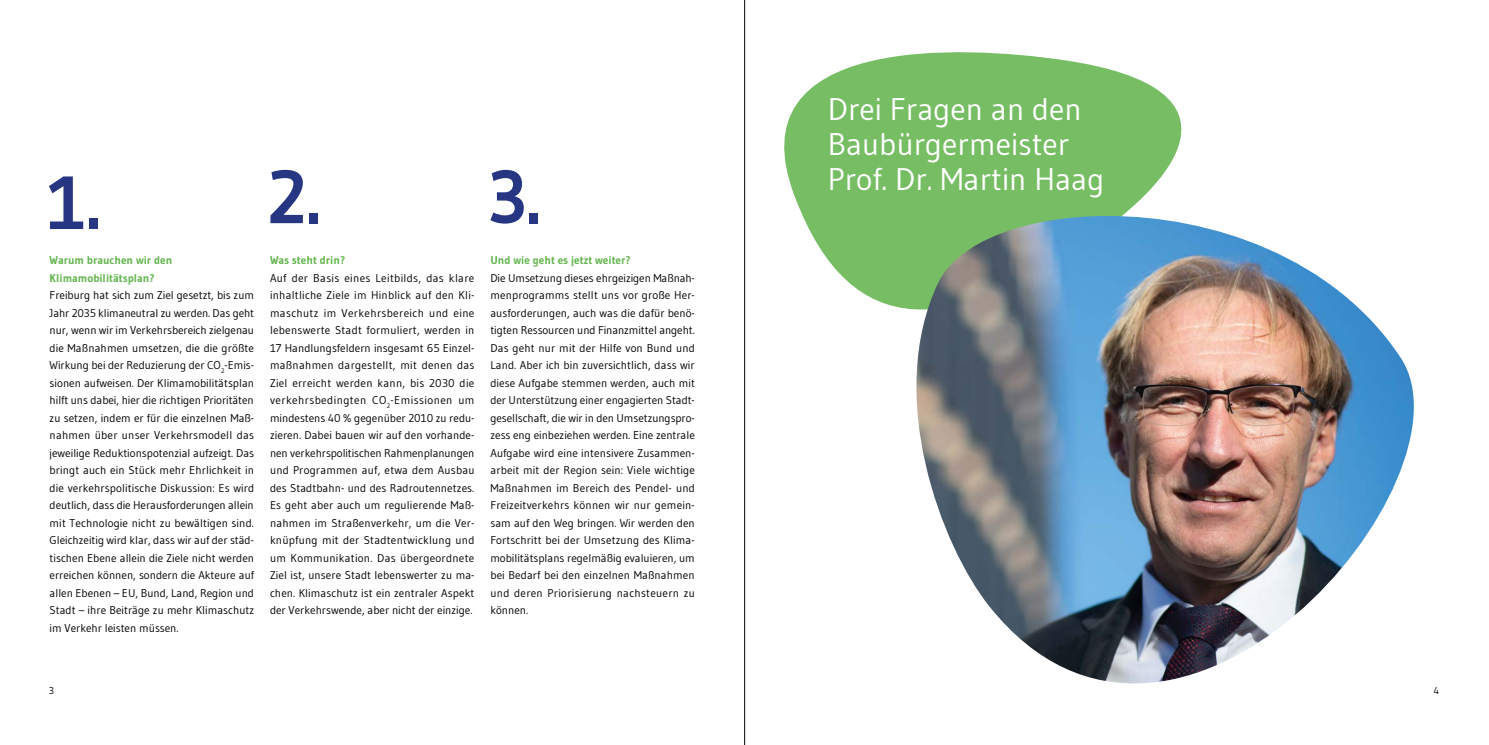
<style>
.page{position:relative;width:1489px;height:745px;background:#fff}
.page>*{position:absolute;margin:0;border:0;box-sizing:border-box;transform-origin:0 0}
.Sondertext{font:700 75px "Gudea";color:#273683}
.Headline_innen_1{font:31.25px/35px "Gudea";color:#fff}
.Fließtext{font:11.25px/17.5px "Gudea";letter-spacing:.005em;color:#000;text-align:justify}
.Kapitelüberschrift{font:700 11.25px/17.5px "Gudea";color:#64b54f}
.t1{font:10px "Gudea";color:#000}
</style>
<div class="page">
<svg style="left:745px;top:35px;width:437px;height:316px;fill:#76bd64"></svg>
<img style="left:915px;top:216px;width:499px;height:468px">
<hr style="left:744px;top:0;width:1px;height:744px;background:#000">
<p class="Sondertext" style="left:48px;top:156px;width:54px">1.</p>
<h1 class="Kapitelüberschrift" style="left:50px;top:251px;width:124px">Warum brauchen wir den<br>Klimamobilitätsplan?</h1>
<p class="Fließtext" style="left:50px;top:286px;width:206px">Freiburg hat sich zum Ziel gesetzt, bis zum Jahr 2035 klimaneutral zu werden. Das geht nur, wenn wir im Verkehrsbereich zielgenau die Maßnahmen umsetzen, die die größte Wirkung bei der Reduzierung der CO<sub>2</sub>-Emis&shy;sionen aufweisen. Der Klimamobilitätsplan hilft uns dabei, hier die richtigen Prioritäten zu setzen, indem er für die einzelnen Maß&shy;nahmen über unser Verkehrsmodell das jeweilige Reduktionspotenzial aufzeigt. Das bringt auch ein Stück mehr Ehrlichkeit in die verkehrspolitische Diskussion: Es wird deutlich, dass die Herausforderungen allein mit Technologie nicht zu bewältigen sind.<br>Gleichzeitig wird klar, dass wir auf der städ&shy;tischen Ebene allein die Ziele nicht werden erreichen können, sondern die Akteure auf allen Ebenen – EU, Bund, Land, Region und Stadt – ihre Beiträge zu mehr Klimaschutz im Verkehr leisten müssen.</p>
<p class="Sondertext" style="left:267px;top:150px;width:55px">2.</p>
<h1 class="Kapitelüberschrift" style="left:270px;top:251px;width:77px">Was steht drin?</h1>
<p class="Fließtext" style="left:270px;top:268px;width:206px">Auf der Basis eines Leitbilds, das klare inhaltliche Ziele im Hinblick auf den Kli&shy;maschutz im Verkehrsbereich und eine lebenswerte Stadt formuliert, werden in 17 Handlungsfeldern insgesamt 65 Einzel&shy;maßnahmen dargestellt, mit denen das Ziel erreicht werden kann, bis 2030 die verkehrsbedingten CO<sub>2</sub>-Emissionen um mindestens 40 % gegenüber 2010 zu redu&shy;zieren. Dabei bauen wir auf den vorhande&shy;nen verkehrspolitischen Rahmenplanungen und Programmen auf, etwa dem Ausbau des Stadtbahn- und des Radroutennetzes.<br>Es geht aber auch um regulierende Maß&shy;nahmen im Straßenverkehr, um die Ver&shy;knüpfung mit der Stadtentwicklung und um Kommunikation. Das übergeordnete Ziel ist, unsere Stadt lebenswerter zu ma&shy;chen. Klimaschutz ist ein zentraler Aspekt der Verkehrswende, aber nicht der einzige.</p>
<p class="Sondertext" style="left:487px;top:150px;width:55px">3.</p>
<h1 class="Kapitelüberschrift" style="left:490px;top:251px;width:142px">Und wie geht es jetzt weiter?</h1>
<p class="Fließtext" style="left:490px;top:268px;width:206px">Die Umsetzung dieses ehrgeizigen Maßnah&shy;menprogramms stellt uns vor große Her&shy;ausforderungen, auch was die dafür benö&shy;tigten Ressourcen und Finanzmittel angeht.<br>Das geht nur mit der Hilfe von Bund und Land. Aber ich bin zuversichtlich, dass wir diese Aufgabe stemmen werden, auch mit der Unterstützung einer engagierten Stadt&shy;gesellschaft, die wir in den Umsetzungspro&shy;zess eng einbeziehen werden. Eine zentrale Aufgabe wird eine intensivere Zusammen&shy;arbeit mit der Region sein: Viele wichtige Maßnahmen im Bereich des Pendel- und Freizeitverkehrs können wir nur gemein&shy;sam auf den Weg bringen. Wir werden den Fortschritt bei der Umsetzung des Klima&shy;mobilitätsplans regelmäßig evaluieren, um bei Bedarf bei den einzelnen Maßnahmen und deren Priorisierung nachsteuern zu können.</p>
<h1 class="Headline_innen_1" style="left:827px;top:91px;width:255px">Drei Fragen an den</h1>
<h1 class="Headline_innen_1" style="left:827px;top:126px;width:278px">Baubürgermeister<br>Prof. Dr. Martin Haag</h1>
<p class="t1" style="left:49px;top:684px;width:7px">3</p>
<p class="t1" style="left:1433px;top:684px;width:7px">4</p>
</div>
